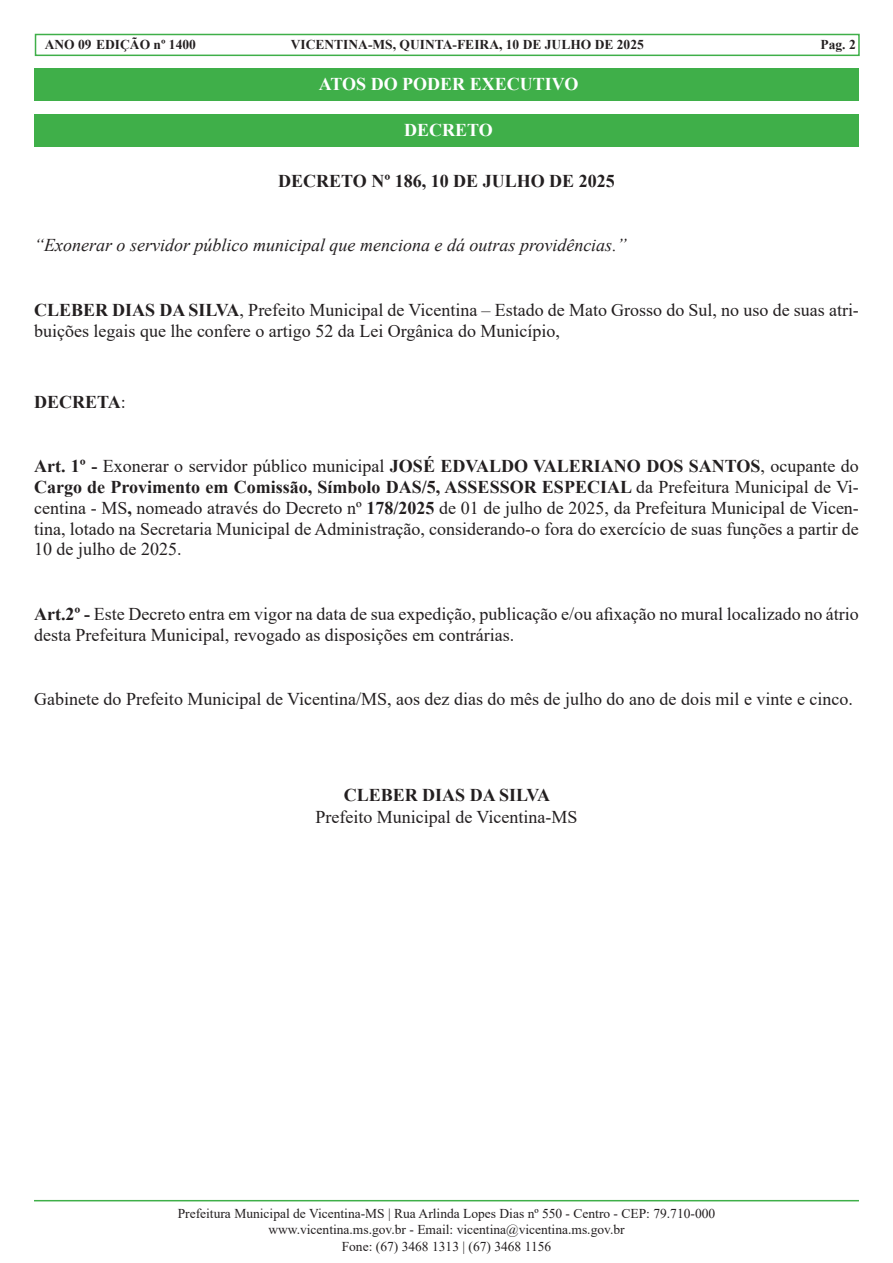
<style>
.page{position:relative;width:893px;height:1263px;background:#fff}
.page>*{position:absolute;margin:0;border:0;box-sizing:border-box;transform-origin:0 0}
.No_Spacing{font:18px/20.7px "Times New Roman";color:#231f20}
.No_Spacing-2{font:italic 18px "Times New Roman";color:#231f20}
.t1{font:700 18px "Times New Roman";color:#231f20}
.t2{font:700 18px "Times New Roman";color:#fff}
.t3{font:13.5px/16.2px "Times New Roman";color:#231f20;text-align:center}
.t4{font:700 13.5px "Times New Roman";color:#231f20}
.s1{font-weight:700}
.s2{font-weight:400}
</style>
<div class="page">
<div style="left:35px;top:34px;width:825px;height:22px;border:2px solid #3faf49"></div>
<hr style="left:34px;top:1200px;width:825px;height:1px;background:#3faf49">
<div style="left:34px;top:68px;width:825px;height:33px;background:#3faf49"></div>
<div style="left:34px;top:114px;width:825px;height:32px;background:#3faf49"></div>
<p class="t4" style="left:45px;top:35px;width:153px">ANO 09 EDIÇÃO nº 1400</p>
<p class="t4" style="left:820px;top:35px;width:37px">Pag. 2</p>
<p class="t4" style="left:291px;top:35px;width:355px">VICENTINA-MS, QUINTA-FEIRA, 10 DE JULHO DE 2025</p>
<p class="t2" style="left:319px;top:71px;width:261px">ATOS DO PODER EXECUTIVO</p>
<p class="t2" style="left:404px;top:117px;width:90px">DECRETO</p>
<p class="t1" style="left:278px;top:168px;width:338px">DECRETO Nº 186, 10 DE JULHO DE 2025</p>
<p class="No_Spacing-2" style="left:34px;top:233px;width:594px">“Exonerar o servidor público municipal que menciona e dá outras providências.”</p>
<p class="No_Spacing" style="left:34px;top:299px;width:826px"><span class="s1">CLEBER DIAS DA SILVA</span>, Prefeito Municipal de Vicentina – Estado de Mato Grosso do Sul, no uso de suas atri&shy;buições legais que lhe confere o artigo 52 da Lei Orgânica do Município,</p>
<p class="t1" style="left:34px;top:389px;width:93px">DECRETA<span class="s2">:</span></p>
<p class="No_Spacing" style="left:34px;top:455px;width:826px;text-align:justify"><span class="s1">Art. 1º -</span> Exonerar o servidor público municipal <span class="s1">JOSÉ EDVALDO VALERIANO DOS SANTOS</span>, ocupante do <span class="s1">Cargo de Provimento em Comissão, Símbolo DAS/5, ASSESSOR ESPECIAL</span> da Prefeitura Municipal de Vi&shy;centina - MS<span class="s1">,</span> nomeado através do Decreto nº <span class="s1">178/2025</span> de 01 de julho de 2025, da Prefeitura Municipal de Vicen&shy;tina, lotado na Secretaria Municipal de Administração, considerando-o fora do exercício de suas funções a partir de 10 de julho de 2025.</p>
<p class="No_Spacing" style="left:34px;top:603px;width:826px"><span class="s1">Art.2º -</span> Este Decreto entra em vigor na data de sua expedição, publicação e/ou afixação no mural localizado no átrio desta Prefeitura Municipal, revogado as disposições em contrárias.</p>
<p class="No_Spacing" style="left:34px;top:688px;width:820px">Gabinete do Prefeito Municipal de Vicentina/MS, aos dez dias do mês de julho do ano de dois mil e vinte e cinco.</p>
<p class="No_Spacing" style="left:315px;top:784px;width:264px;line-height:21.6px;text-align:center"><span class="s1">CLEBER DIAS DA SILVA<br></span>Prefeito Municipal de Vicentina-MS</p>
<p class="t3" style="left:178px;top:1205px;width:539px">Prefeitura Municipal de Vicentina-MS | Rua Arlinda Lopes Dias nº 550 - Centro - CEP: 79.710-000 www.vicentina.ms.gov.br - Email: vicentina@vicentina.ms.gov.br<br>Fone: (67) 3468 1313 | (67) 3468 1156</p>
</div>
